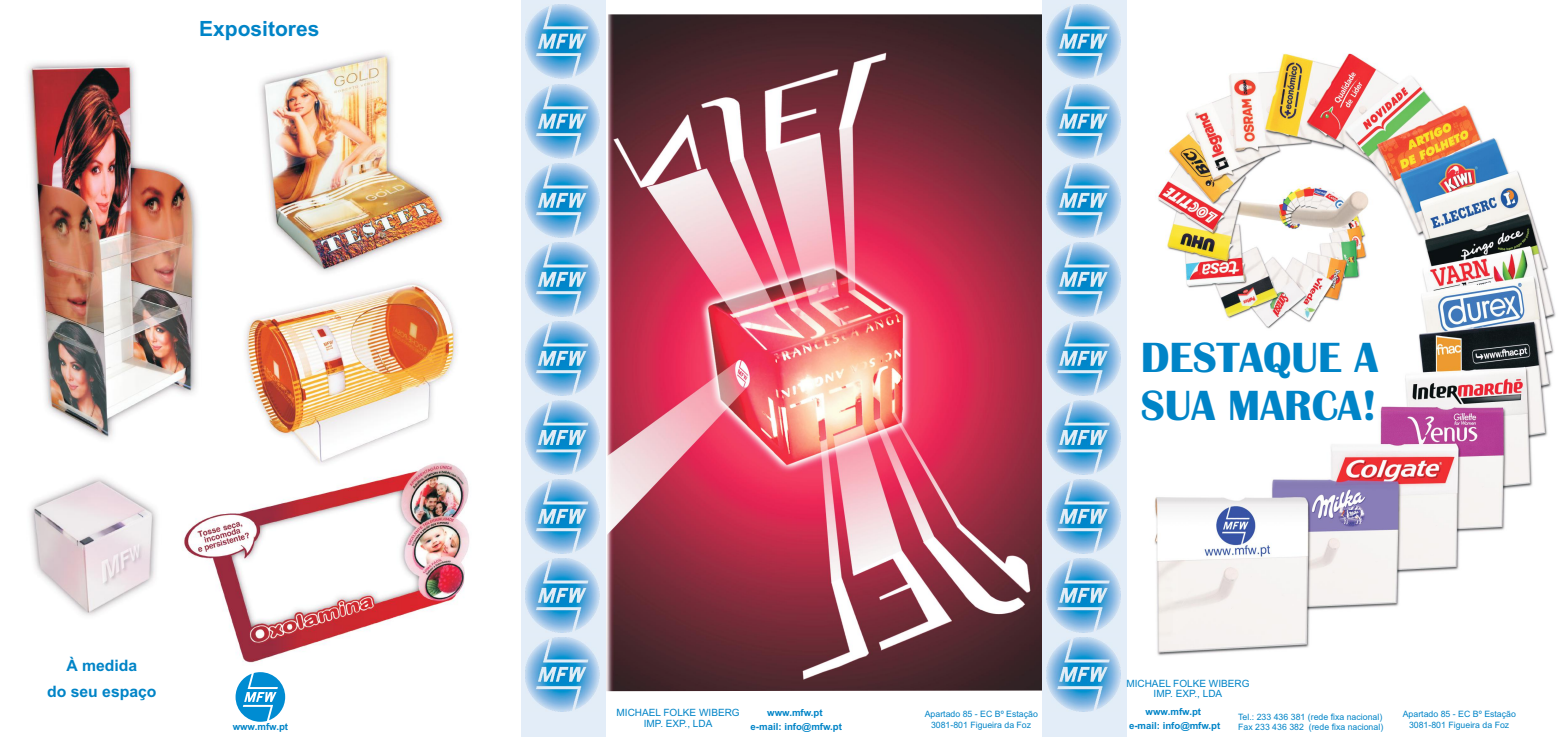
<style>
.page{position:relative;width:1563px;height:737px;background:#fff}
.page>*{position:absolute;margin:0;border:0;box-sizing:border-box;transform-origin:0 0}
.t1{font:700 43.75px/48.5px "Britannic";color:#0084c7}
.t2{font:700 21px "Arial";color:#0084c7}
.t3{font:700 15.75px/26.4px "Arial";color:#0084c7;text-align:center}
.t4{font:9.97px/11.2px "Arial";color:#0084c7;text-align:center}
.t5{font:700 9.62px/14px "Arial";color:#0084c7;text-align:center}
.t6{font:8.75px/11.1px "Arial";color:#0084c7;text-align:center}
</style>
<div class="page">
<img style="left:606px;top:14px;width:436px;height:677px">
<img style="left:26px;top:52px;width:444px;height:612px">
<div style="left:521px;top:0;width:84px;height:737px;background:#e3edf8"></div>
<img style="left:526px;top:5px;width:74px;height:74px">
<img style="left:526px;top:84px;width:74px;height:74px">
<img style="left:526px;top:163px;width:74px;height:74px">
<img style="left:526px;top:242px;width:74px;height:74px">
<img style="left:526px;top:322px;width:74px;height:73px">
<img style="left:526px;top:400px;width:74px;height:74px">
<img style="left:526px;top:479px;width:74px;height:74px">
<img style="left:526px;top:559px;width:74px;height:73px">
<img style="left:526px;top:637px;width:74px;height:74px">
<div style="left:1042px;top:0;width:84px;height:737px;background:#e3edf8"></div>
<img style="left:1047px;top:5px;width:74px;height:74px">
<img style="left:1047px;top:84px;width:74px;height:74px">
<img style="left:1047px;top:163px;width:74px;height:74px">
<img style="left:1047px;top:242px;width:74px;height:74px">
<img style="left:1047px;top:322px;width:74px;height:73px">
<img style="left:1047px;top:400px;width:74px;height:74px">
<img style="left:1047px;top:479px;width:74px;height:74px">
<img style="left:1047px;top:559px;width:74px;height:73px">
<img style="left:1047px;top:637px;width:74px;height:74px">
<img style="left:1154px;top:53px;width:402px;height:603px">
<svg style="left:236px;top:672px;width:49px;height:49px"></svg>
<h2 class="t2" style="left:199px;top:21px;width:122px">Expositores</h2>
<h3 class="t3" style="left:47px;top:653px;width:111px">À medida<br>do seu espaço</h3>
<p class="t5" style="left:233px;top:720px;width:57px">www.mfw.pt</p>
<h1 class="t1" style="left:1141px;top:336px;width:239px">DESTAQUE A<br>SUA MARCA!</h1>
<p class="t4" style="left:616px;top:707px;width:125px">MICHAEL FOLKE WIBERG<br>IMP. EXP., LDA</p>
<p class="t6" style="left:925px;top:709px;width:115px">Apartado 85 - EC Bº Estação<br>3081-801 Figueira da Foz</p>
<p class="t5" style="left:750px;top:706px;width:93px">www.mfw.pt<br>e-mail: info@mfw.pt</p>
<p class="t4" style="left:1126px;top:679px;width:125px;line-height:10px">MICHAEL FOLKE WIBERG<br>IMP. EXP., LDA</p>
<p class="t6" style="left:1238px;top:713px;width:146px;line-height:9.8px;text-align:left">Tel.: 233 436 381 (rede fixa nacional)<br>Fax 233 436 382 (rede fixa nacional)</p>
<p class="t6" style="left:1402px;top:709px;width:115px">Apartado 85 - EC Bº Estação<br>3081-801 Figueira da Foz</p>
<p class="t5" style="left:1129px;top:705px;width:93px">www.mfw.pt<br>e-mail: info@mfw.pt</p>
</div>
